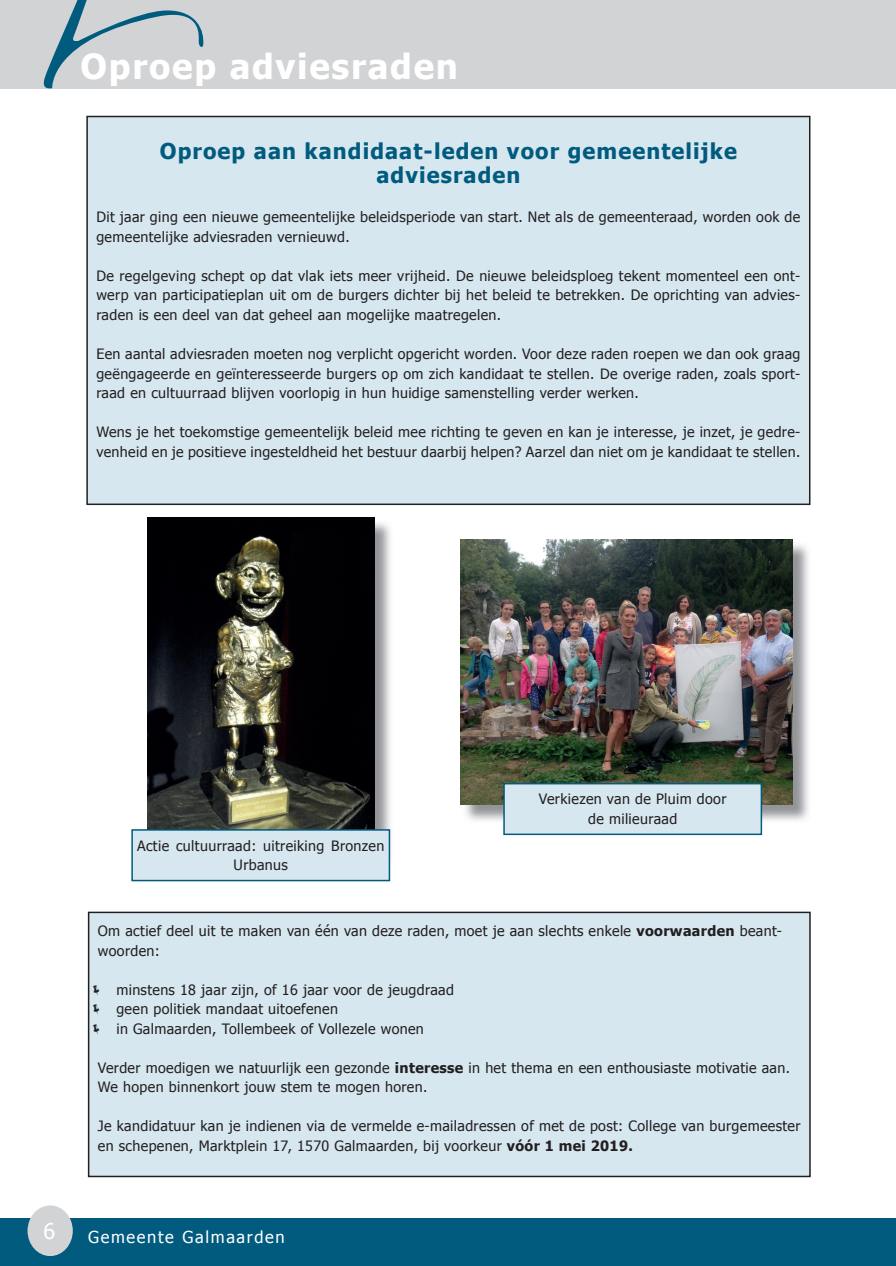
<style>
.page{position:relative;width:896px;height:1266px;background:#fff}
.page>*{position:absolute;margin:0;border:0;box-sizing:border-box;transform-origin:0 0}
.t1{font:700 34.5px "Tahoma";letter-spacing:.05em;color:#fff}
.t2{font:700 21.75px/24.8px "Tahoma";letter-spacing:.05em;color:#005b7f;text-align:center}
.t3{font:21.6px "Tahoma";color:#fff}
.t4{font:16.5px "Tahoma";letter-spacing:.1em;color:#fff}
.t5{font:14.25px/19.5px "Tahoma";letter-spacing:.025em;color:#231f20}
.s1{font-weight:700}
</style>
<div class="page">
<hr style="left:894px;top:0;width:1px;height:88px;background:#d2d3d5">
<div style="left:0;top:0;width:894px;height:88px;background:#d2d3d5"></div>
<hr style="left:894px;top:1218px;width:1px;height:47px;background:#005b7f">
<div style="left:0;top:1217px;width:894px;height:48px;background:#005b7f"></div>
<div style="left:28px;top:1205px;width:45px;height:50px;background:#d2d3d5;border-radius:50%"></div>
<svg style="left:42px;top:0;width:162px;height:89px"></svg>
<div style="left:87px;top:116px;width:722px;height:388px;background:#d6e7ef"></div>
<div style="left:86px;top:116px;width:724px;height:389px;border:2px solid #231f20"></div>
<div style="left:89px;top:912px;width:720px;height:264px;background:#d6e7ef"></div>
<div style="left:88px;top:911px;width:722px;height:266px;border:2px solid #231f20"></div>
<img style="left:463px;top:541px;width:346px;height:282px">
<img style="left:460px;top:539px;width:332px;height:265px">
<div style="left:504px;top:783px;width:257px;height:51px;background:#d6e7ef"></div>
<div style="left:503px;top:783px;width:259px;height:52px;border:2px solid #005b7f"></div>
<img style="left:374px;top:520px;width:17px;height:348px">
<img style="left:147px;top:518px;width:227px;height:311px">
<div style="left:132px;top:829px;width:257px;height:51px;background:#d6e7ef"></div>
<div style="left:131px;top:829px;width:259px;height:52px;border:2px solid #005b7f"></div>
<h1 class="t1" style="left:81px;top:42px;width:379px">Oproep adviesraden</h1>
<h2 class="t2" style="left:160px;top:137px;width:578px">Oproep aan kandidaat-leden voor gemeentelijke adviesraden</h2>
<p class="t5" style="left:96px;top:207px;width:705px">Dit jaar ging een nieuwe gemeentelijke beleidsperiode van start. Net als de gemeenteraad, worden ook de gemeentelijke adviesraden vernieuwd.</p>
<p class="t5" style="left:96px;top:265px;width:705px;text-align:justify">De regelgeving schept op dat vlak iets meer vrijheid. De nieuwe beleidsploeg tekent momenteel een ont&shy;werp van participatieplan uit om de burgers dichter bij het beleid te betrekken. De oprichting van advies&shy;raden is een deel van dat geheel aan mogelijke maatregelen.</p>
<p class="t5" style="left:96px;top:343px;width:705px;text-align:justify">Een aantal adviesraden moeten nog verplicht opgericht worden. Voor deze raden roepen we dan ook graag geëngageerde en geïnteresseerde burgers op om zich kandidaat te stellen. De overige raden, zoals sport&shy;raad en cultuurraad blijven voorlopig in hun huidige samenstelling verder werken.</p>
<p class="t5" style="left:96px;top:421px;width:705px">Wens je het toekomstige gemeentelijk beleid mee richting te geven en kan je interesse, je inzet, je gedre&shy;venheid en je positieve ingesteldheid het bestuur daarbij helpen? Aarzel dan niet om je kandidaat te stellen.</p>
<p class="t5" style="left:137px;top:835px;width:249px;text-align:center">Actie cultuurraad: uitreiking Bronzen<br>Urbanus</p>
<p class="t5" style="left:539px;top:788px;width:189px;text-align:center">Verkiezen van de Pluim door de milieuraad</p>
<p class="t5" style="left:98px;top:920px;width:685px">Om actief deel uit te maken van één van deze raden, moet je aan slechts enkele <span class="s1">voorwaarden</span> beant&shy;woorden:</p>
<p class="t5" style="left:116px;top:978px;width:339px">minstens 18 jaar zijn, of 16 jaar voor de jeugdraad geen politiek mandaat uitoefenen<br>in Galmaarden, Tollembeek of Vollezele wonen</p>
<p class="t5" style="left:98px;top:1056px;width:693px">Verder moedigen we natuurlijk een gezonde <span class="s1">interesse</span> in het thema en een enthousiaste motivatie aan.<br>We hopen binnenkort jouw stem te mogen horen.</p>
<p class="t5" style="left:98px;top:1115px;width:704px">Je kandidatuur kan je indienen via de vermelde e-mailadressen of met de post: College van burgemeester en schepenen, Marktplein 17, 1570 Galmaarden, bij voorkeur <span class="s1">vóór 1 mei 2019.</span></p>
<h3 class="t3" style="left:43px;top:1216px;width:13px">6</h3>
<p class="t4" style="left:88px;top:1226px;width:198px">Gemeente Galmaarden</p>
</div>
